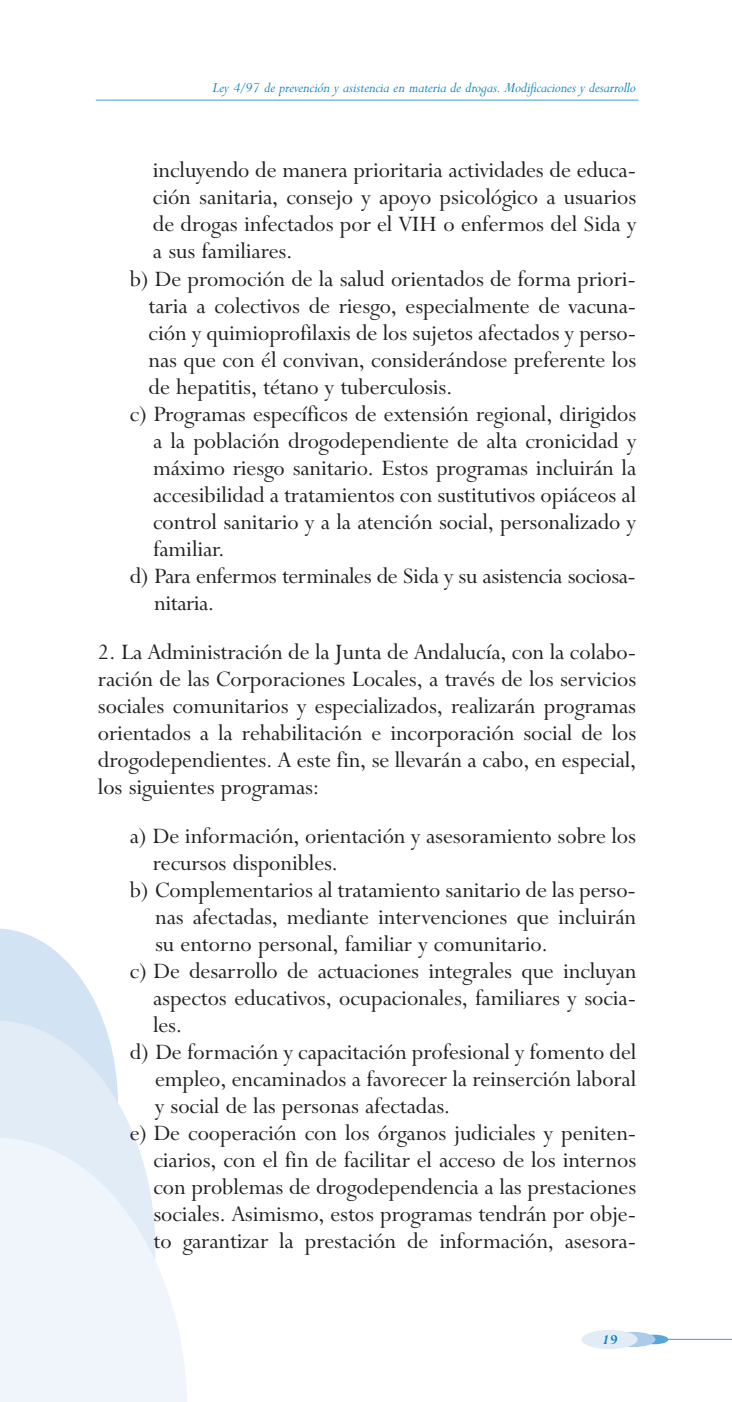
<style>
.page{position:relative;width:732px;height:1402px;background:#fff}
.page>*{position:absolute;margin:0;border:0;box-sizing:border-box;transform-origin:0 0}
.t1{font:24.75px/27px "Lapidary 333 BT";color:#231f20;text-align:justify}
.t2{font:italic 15.75px "Lapidary 333 BT";color:#0082c5}
.t3{font:italic 700 15.75px "Lapidary 333 BT";color:#0082c5}
</style>
<div class="page">
<svg style="left:0;top:928px;width:103px;height:92px;fill:#d2e4f3"></svg>
<svg style="left:0;top:1020px;width:134px;height:116px;background:#e2edf6"></svg>
<svg style="left:0;top:1136px;width:187px;height:266px;fill:#eff5fa"></svg>
<hr style="left:597px;top:1339px;width:134px;height:1px;background:#59a6d8">
<svg style="left:640px;top:1334px;width:28px;height:10px"></svg>
<div style="left:610px;top:1332px;width:45px;height:15px;background:#aacce9;border-radius:50%"></div>
<div style="left:581px;top:1330px;width:56px;height:19px;background:#e1ecf6;border-radius:50%"></div>
<hr style="left:96px;top:100px;width:542px;height:1px;background:#59a6d8">
<p class="t2" style="left:213px;top:77px;width:424px">Ley 4/97 de prevención y asistencia en materia de drogas. Modificaciones y desarrollo</p>
<p class="t1" style="left:153px;top:155px;width:484px">incluyendo de manera prioritaria actividades de educa-</p>
<p class="t1" style="left:153px;top:182px;width:484px">ción sanitaria, consejo y apoyo psicológico a usuarios</p>
<p class="t1" style="left:153px;top:209px;width:484px">de drogas infectados por el VIH o enfermos del Sida y</p>
<p class="t1" style="left:153px;top:236px;width:141px">a sus familiares.</p>
<p class="t1" style="left:130px;top:263px;width:507px">b) De promoción de la salud orientados de forma priori-</p>
<p class="t1" style="left:149px;top:290px;width:489px">taria a colectivos de riesgo, especialmente de vacuna-</p>
<p class="t1" style="left:149px;top:317px;width:489px">ción y quimioprofilaxis de los sujetos afectados y perso-</p>
<p class="t1" style="left:149px;top:344px;width:489px">nas que con él convivan, considerándose preferente los</p>
<p class="t1" style="left:149px;top:371px;width:305px">de hepatitis, tétano y tuberculosis.</p>
<p class="t1" style="left:130px;top:398px;width:507px">c) Programas específicos de extensión regional, dirigidos</p>
<p class="t1" style="left:153px;top:425px;width:484px">a la población drogodependiente de alta cronicidad y</p>
<p class="t1" style="left:153px;top:452px;width:484px">máximo riesgo sanitario. Estos programas incluirán la</p>
<p class="t1" style="left:153px;top:479px;width:484px">accesibilidad a tratamientos con sustitutivos opiáceos al</p>
<p class="t1" style="left:153px;top:506px;width:484px">control sanitario y a la atención social, personalizado y</p>
<p class="t1" style="left:153px;top:533px;width:73px">familiar.</p>
<p class="t1" style="left:130px;top:560px;width:507px">d) Para enfermos terminales de Sida y su asistencia sociosa-</p>
<p class="t1" style="left:154px;top:587px;width:61px">nitaria.</p>
<p class="t1" style="left:98px;top:637px;width:539px">2. La Administración de la Junta de Andalucía, con la colabo&shy;ración de las Corporaciones Locales, a través de los servicios sociales comunitarios y especializados, realizarán programas orientados a la rehabilitación e incorporación social de los drogodependientes. A este fin, se llevarán a cabo, en especial, los siguientes programas:</p>
<p class="t1" style="left:130px;top:821px;width:507px">a) De información, orientación y asesoramiento sobre los</p>
<p class="t1" style="left:153px;top:848px;width:186px">recursos disponibles.</p>
<p class="t1" style="left:130px;top:875px;width:507px">b) Complementarios al tratamiento sanitario de las perso-</p>
<p class="t1" style="left:155px;top:902px;width:482px">nas afectadas, mediante intervenciones que incluirán</p>
<p class="t1" style="left:155px;top:929px;width:394px">su entorno personal, familiar y comunitario.</p>
<p class="t1" style="left:130px;top:956px;width:507px">c) De desarrollo de actuaciones integrales que incluyan</p>
<p class="t1" style="left:153px;top:983px;width:484px">aspectos educativos, ocupacionales, familiares y socia-</p>
<p class="t1" style="left:153px;top:1010px;width:30px">les.</p>
<p class="t1" style="left:130px;top:1037px;width:507px">d) De formación y capacitación profesional y fomento del</p>
<p class="t1" style="left:155px;top:1064px;width:482px">empleo, encaminados a favorecer la reinserción laboral</p>
<p class="t1" style="left:155px;top:1091px;width:296px">y social de las personas afectadas.</p>
<p class="t1" style="left:130px;top:1118px;width:507px">e) De cooperación con los órganos judiciales y peniten-</p>
<p class="t1" style="left:153px;top:1145px;width:484px">ciarios, con el fin de facilitar el acceso de los internos</p>
<p class="t1" style="left:153px;top:1172px;width:484px">con problemas de drogodependencia a las prestaciones</p>
<p class="t1" style="left:153px;top:1199px;width:484px">sociales. Asimismo, estos programas tendrán por obje-</p>
<p class="t1" style="left:153px;top:1226px;width:484px">to garantizar la prestación de información, asesora-</p>
<p class="t3" style="left:602px;top:1329px;width:17px">19</p>
</div>
